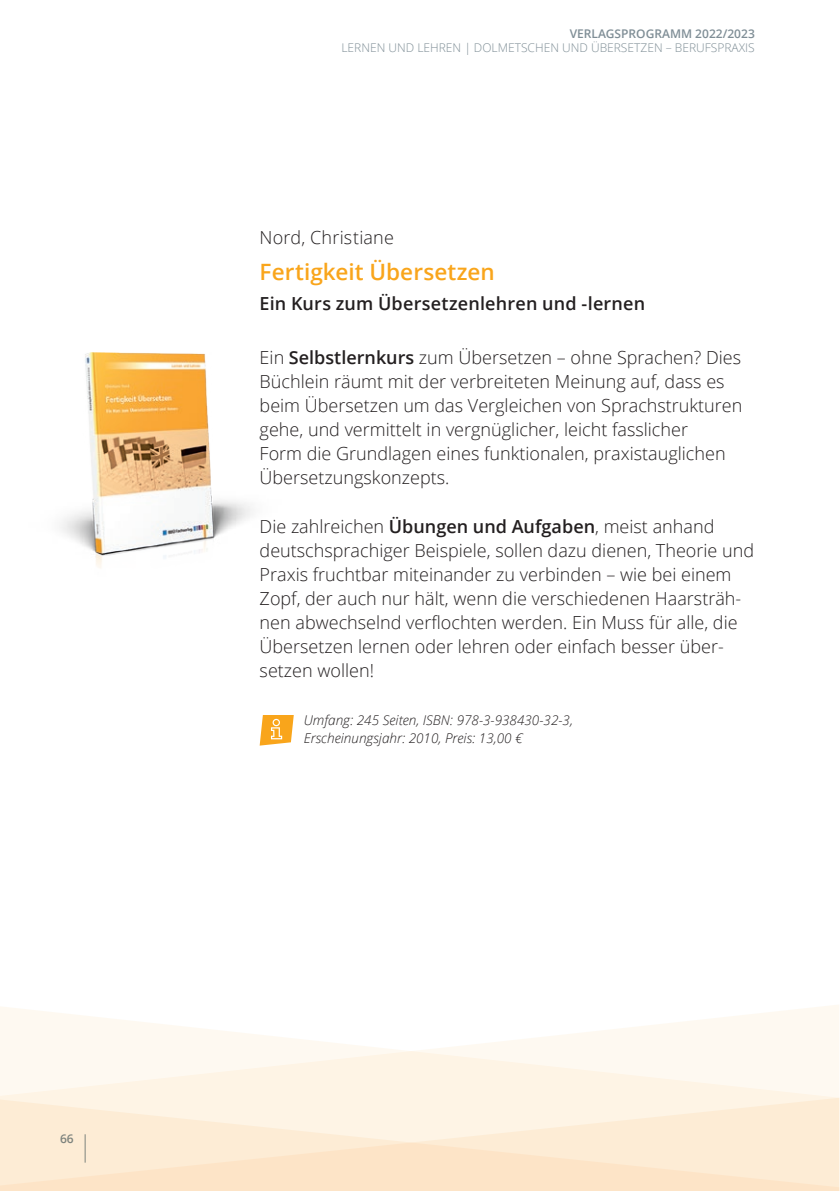
<style>
.page{position:relative;width:840px;height:1191px;background:#fff}
.page>*{position:absolute;margin:0;border:0;box-sizing:border-box;transform-origin:0 0}
.t1{font:700 22.4px "BDUE Open Sans";letter-spacing:.005em;color:#f9a51b}
.t2{font:18px/24px "BDUE Open Sans";color:#231f20}
.t3{font:700 18px "BDUE Open Sans";letter-spacing:.01em;color:#231f20}
.t4{font:italic 13.6px/18px "BDUE Open Sans";color:#231f20}
.t5{font:12px "BDUE Open Sans";color:#7f8e96}
.t6{font:700 12px "BDUE Open Sans";color:#7f8e96}
.s1{font-weight:700}
</style>
<div class="page">
<svg style="left:0;top:1005px;width:838px;height:46px"></svg>
<div style="left:0;top:1051px;width:838px;height:46px;background:#fef6ea"></div>
<svg style="left:0;top:1097px;width:838px;height:45px;background:#fdf0dd"></svg>
<svg style="left:0;top:1142px;width:838px;height:49px;background:#fce7cd"></svg>
<svg style="left:259px;top:715px;width:34px;height:30px"></svg>
<img style="left:60px;top:352px;width:192px;height:216px">
<p class="t6" style="left:60px;top:1130px;width:15px">66</p>
<p class="t6" style="left:569px;top:25px;width:186px">VERLAGSPROGRAMM 2022/2023</p>
<p class="t5" style="left:341px;top:39px;width:15px">Lernen</p>
<p class="t5" style="left:388px;top:39px;width:9px">und</p>
<p class="t5" style="left:417px;top:39px;width:15px">Lehren</p>
<p class="t5" style="left:464px;top:39px;width:27px">| Dolmets</p>
<p class="t5" style="left:527px;top:39px;width:16px">chen</p>
<p class="t5" style="left:562px;top:39px;width:9px">und</p>
<p class="t5" style="left:590px;top:39px;width:17px">Übersetzen</p>
<p class="t5" style="left:665px;top:39px;width:25px">– Berufspra</p>
<p class="t5" style="left:738px;top:39px;width:12px">xis</p>
<p class="t2" style="left:259px;top:225px;width:136px">Nord, Christiane</p>
<p class="t1" style="left:259px;top:257px;width:236px">Fertigkeit Übersetzen</p>
<p class="t3" style="left:259px;top:291px;width:387px">Ein Kurs zum Übersetzenlehren und -lernen</p>
<p class="t2" style="left:259px;top:345px;width:484px">Ein <span class="s1">Selbstlernkurs</span> zum Übersetzen – ohne Sprachen? Dies Büchlein räumt mit der verbreiteten Meinung auf, dass es beim Übersetzen um das Vergleichen von Sprachstrukturen gehe, und vermittelt in vergnüglicher, leicht fasslicher<br>Form die Grundlagen eines funktionalen, praxistauglichen Übersetzungskonzepts.</p>
<p class="t2" style="left:259px;top:513px;width:495px">Die zahlreichen <span class="s1">Übungen und Aufgaben</span>, meist anhand deutschsprachiger Beispiele, sollen dazu dienen, Theorie und Praxis fruchtbar miteinander zu verbinden – wie bei einem Zopf, der auch nur hält, wenn die verschiedenen Haarsträh&shy;nen abwechselnd verflochten werden. Ein Muss für alle, die Übersetzen lernen oder lehren oder einfach besser über&shy;setzen wollen!</p>
<p class="t4" style="left:304px;top:710px;width:270px">Umfang: 245 Seiten, ISBN: 978-3-938430-32-3,<br>Erscheinungsjahr: 2010, Preis: 13,00 €</p>
</div>
